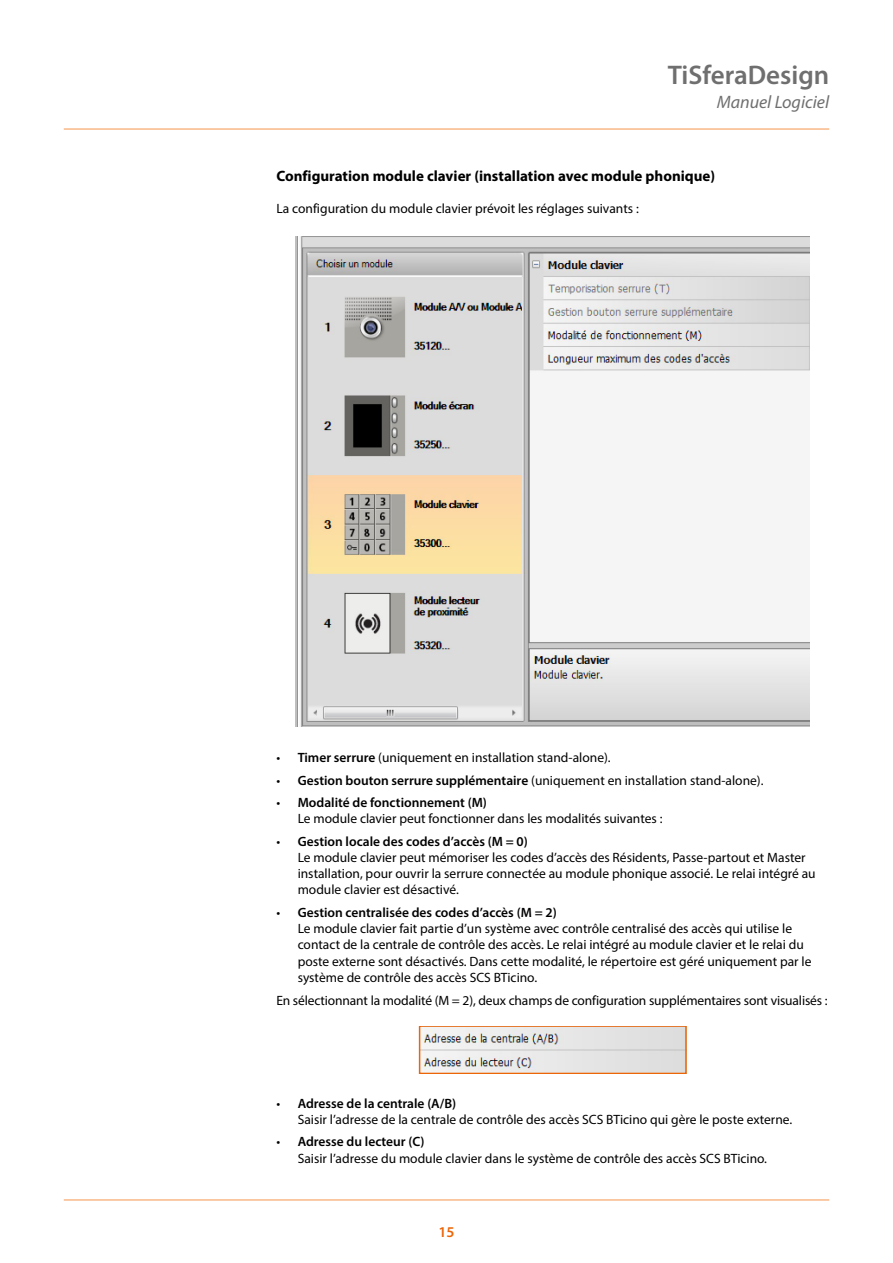
<style>
.page{position:relative;width:893px;height:1263px;background:#fff}
.page>*{position:absolute;margin:0;border:0;box-sizing:border-box;transform-origin:0 0}
.t1{font:600 27px "Myriad Pro";color:#706f6f}
.t2{font:italic 18px "Myriad Pro";color:#706f6f}
.t3{font:700 15px "Myriad Pro";color:#000}
.t4{font:600 15px "Myriad Pro";color:#ec6608}
.t5{font:13.5px/16.2px "Myriad Pro";color:#000}
.s1{font-weight:600}
</style>
<div class="page">
<hr style="left:64px;top:128px;width:765px;height:2px;background:#f8b887">
<hr style="left:64px;top:1199px;width:765px;height:2px;background:#f8b887">
<img style="left:422px;top:1029px;width:262px;height:41px">
<div style="left:419px;top:1026px;width:268px;height:47px;border:2px solid #ec6608"></div>
<img style="left:296px;top:237px;width:514px;height:489px">
<h1 class="t1" style="left:668px;top:58px;width:163px">TiSferaDesign</h1>
<h2 class="t2" style="left:717px;top:91px;width:114px">Manuel Logiciel</h2>
<p class="t3" style="left:276px;top:166px;width:440px">Configuration module clavier (installation avec module phonique)</p>
<p class="t5" style="left:276px;top:200px;width:364px">La configuration du module clavier prévoit les réglages suivants :</p>
<p class="t5" style="left:276px;top:749px;width:336px">• <span class="s1">Timer serrure</span> (uniquement en installation stand-alone).</p>
<p class="t5" style="left:276px;top:772px;width:489px">• <span class="s1">Gestion bouton serrure supplémentaire</span> (uniquement en installation stand-alone).</p>
<p class="t5" style="left:298px;top:794px;width:366px;text-indent:-21px">• <span class="s1">Modalité de fonctionnement (M)<br></span>Le module clavier peut fonctionner dans les modalités suivantes :</p>
<p class="t5" style="left:298px;top:833px;width:520px;text-indent:-21px">• <span class="s1">Gestion locale des codes d’accès (M = 0)<br></span>Le module clavier peut mémoriser les codes d’accès des Résidents, Passe-partout et Master installation, pour ouvrir la serrure connectée au module phonique associé. Le relai intégré au module clavier est désactivé.</p>
<p class="t5" style="left:298px;top:904px;width:515px;text-indent:-21px">• <span class="s1">Gestion centralisée des codes d’accès (M = 2)<br></span>Le module clavier fait partie d’un système avec contrôle centralisé des accès qui utilise le contact de la centrale de contrôle des accès. Le relai intégré au module clavier et le relai du poste externe sont désactivés. Dans cette modalité, le répertoire est géré uniquement par le système de contrôle des accès SCS BTicino.</p>
<p class="t5" style="left:276px;top:992px;width:553px">En sélectionnant la modalité (M = 2), deux champs de configuration supplémentaires sont visualisés :</p>
<p class="t5" style="left:298px;top:1095px;width:496px;text-indent:-21px">• <span class="s1">Adresse de la centrale (A/B)<br></span>Saisir l’adresse de la centrale de contrôle des accès SCS BTicino qui gère le poste externe.</p>
<p class="t5" style="left:298px;top:1133px;width:471px;text-indent:-21px">• <span class="s1">Adresse du lecteur (C)<br></span>Saisir l’adresse du module clavier dans le système de contrôle des accès SCS BTicino.</p>
<p class="t4" style="left:438px;top:1222px;width:18px">15</p>
</div>
